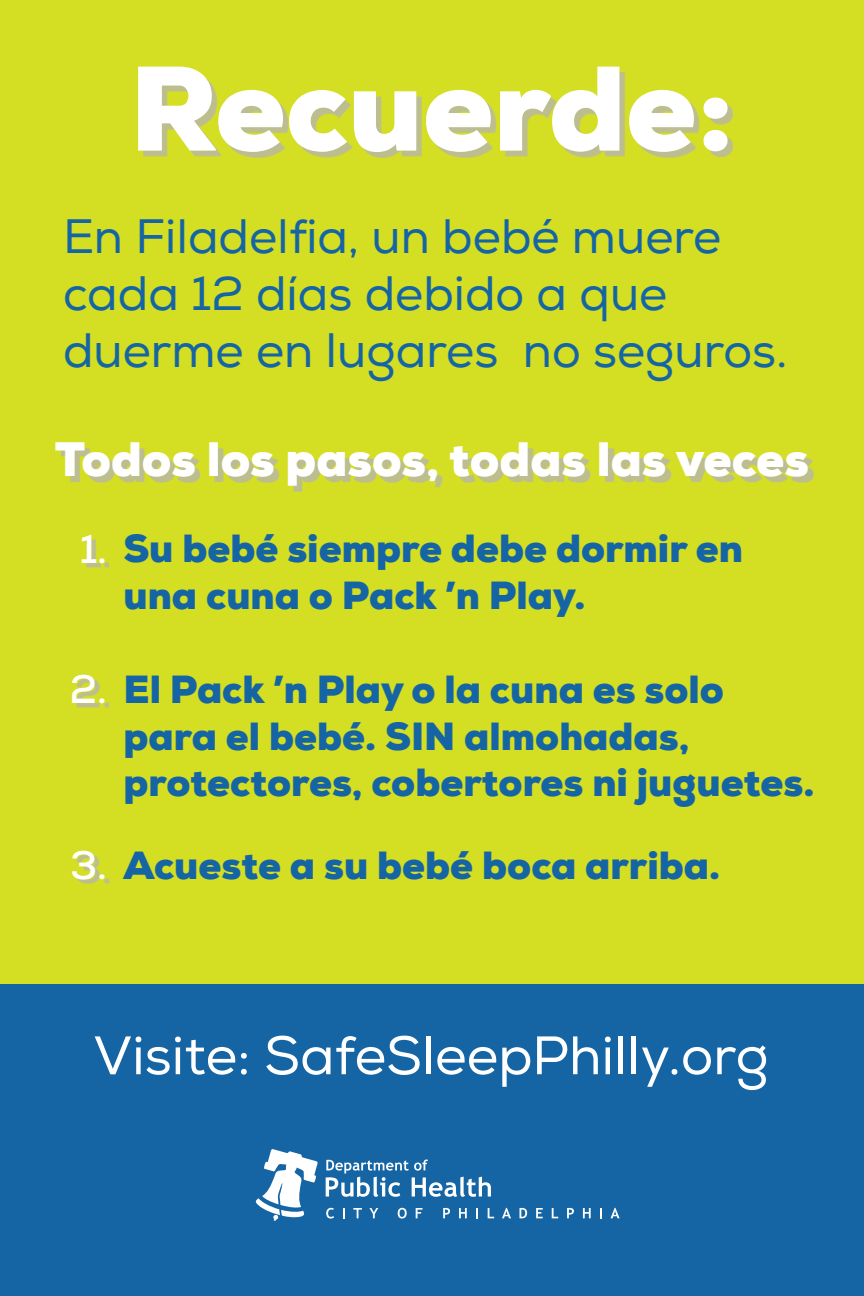
<style>
.page{position:relative;width:864px;height:1296px;background:#fff}
.page>*{position:absolute;margin:0;border:0;box-sizing:border-box;transform-origin:0 0}
.t1{font:900 120px "Nexa";color:#fff}
.t2{font:54px "Nexa";color:#fff}
.t3{font:48px/57px "Nexa";color:#1565a5}
.t4{font:900 48px "Nexa";color:#fff}
.t5{font:900 39px/46.8px "Nexa";color:#1565a5}
.s1{font-weight:700;font-size:40.2px;color:#fff}
</style>
<div class="page">
<div style="left:0;top:0;width:864px;height:1140px;background:#d4de23"></div>
<div style="left:0;top:985px;width:864px;height:311px;background:#1565a5"></div>
<svg style="left:326px;top:1208px;width:8px;height:11px"></svg>
<svg style="left:343px;top:1208px;width:2px;height:10px"></svg>
<svg style="left:353px;top:1208px;width:9px;height:10px"></svg>
<svg style="left:369px;top:1208px;width:9px;height:10px"></svg>
<svg style="left:398px;top:1208px;width:9px;height:11px"></svg>
<svg style="left:416px;top:1208px;width:6px;height:10px"></svg>
<svg style="left:443px;top:1208px;width:7px;height:10px"></svg>
<svg style="left:459px;top:1208px;width:8px;height:10px"></svg>
<svg style="left:476px;top:1208px;width:2px;height:10px"></svg>
<svg style="left:488px;top:1208px;width:6px;height:10px"></svg>
<svg style="left:502px;top:1208px;width:9px;height:10px"></svg>
<svg style="left:520px;top:1208px;width:7px;height:10px"></svg>
<svg style="left:536px;top:1208px;width:7px;height:10px"></svg>
<svg style="left:552px;top:1208px;width:6px;height:10px"></svg>
<svg style="left:567px;top:1208px;width:7px;height:10px"></svg>
<svg style="left:583px;top:1208px;width:8px;height:10px"></svg>
<svg style="left:600px;top:1208px;width:2px;height:10px"></svg>
<svg style="left:611px;top:1208px;width:9px;height:10px"></svg>
<svg style="left:326px;top:1160px;width:165px;height:37px"></svg>
<svg style="left:255px;top:1149px;width:63px;height:72px"></svg>
<div style="left:86px;top:539px;width:23px;height:29px;background:#b4b4b5;opacity:.75"></div>
<div style="left:76px;top:679px;width:33px;height:29px;background:#b4b4b5;opacity:.75"></div>
<div style="left:76px;top:854px;width:33px;height:30px;background:#b4b4b5;opacity:.75"></div>
<div style="left:143px;top:72px;width:590px;height:86px;background:#b4b4b5;opacity:.75"></div>
<div style="left:61px;top:448px;width:752px;height:43px;background:#b4b4b5;opacity:.75"></div>
<p class="t1" style="left:130px;top:32px;width:606px">Recuerde:</p>
<p class="t3" style="left:63px;top:209px;width:726px">En Filadelfia, un bebé muere cada 12 días debido a que duerme en lugares no seguros.</p>
<p class="t4" style="left:55px;top:429px;width:756px">Todos los pasos, todas las veces</p>
<p class="t5" style="left:123px;top:525px;width:621px;text-indent:-44px"><span class="s1">1.</span> Su bebé siempre debe dormir en una cuna o Pack ’n Play.</p>
<p class="t5" style="left:123px;top:666px;width:693px;text-indent:-53px"><span class="s1">2.</span> El Pack ’n Play o la cuna es solo para el bebé. SIN almohadas, protectores, cobertores ni juguetes.</p>
<p class="t5" style="left:70px;top:842px;width:652px"><span class="s1">3.</span> Acueste a su bebé boca arriba.</p>
<p class="t2" style="left:94px;top:1023px;width:676px">Visite: SafeSleepPhilly.org</p>
</div>
